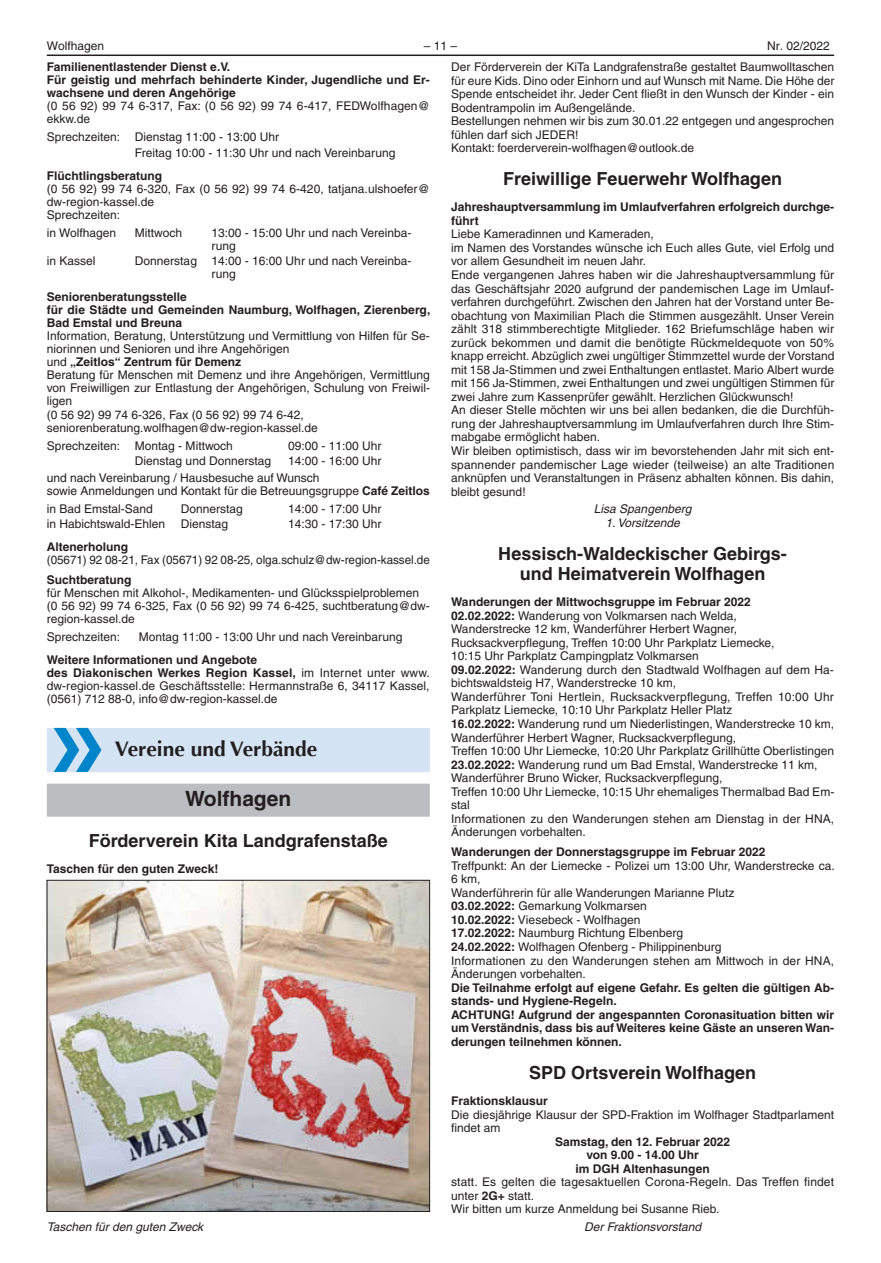
<style>
.page{position:relative;width:881px;height:1263px;background:#fff}
.page>*{position:absolute;margin:0;border:0;box-sizing:border-box;transform-origin:0 0}
.t1{font:700 115.5px "Myriad";color:#0084ca}
.t2{font:700 21px "Optima";color:#231f20}
.t3{font:700 21px "Helvetica LT";color:#231f20}
.t4{font:700 18px/20px "Helvetica LT";color:#231f20;text-align:center}
.t5{font:12px/13.5px "Helvetica LT";color:#231f20}
.t6{font:700 12px/13.5px "Helvetica LT";color:#231f20}
.t7{font:italic 12px "Helvetica LT";color:#231f20}
.s1{font-weight:700}
</style>
<div class="page">
<hr style="left:47px;top:55px;width:786px;height:1px;background:#231f20">
<div style="left:47px;top:728px;width:382px;height:44px;background:#d4e4f4"></div>
<div style="left:47px;top:784px;width:382px;height:33px;background:#bcbdc0"></div>
<img style="left:49px;top:882px;width:378px;height:328px">
<div style="left:47px;top:880px;width:382px;height:332px;border:1px solid #231f20"></div>
<p class="t5" style="left:451px;top:35px;width:384px;line-height:21.3px;text-indent:316px">Nr. 02/2022<br>Der Förderverein der KiTa Landgrafenstraße gestaltet Baumwolltaschen</p>
<p class="t5" style="left:451px;top:74px;width:384px">für eure Kids. Dino oder Einhorn und auf Wunsch mit Name. Die Höhe der Spende entscheidet ihr. Jeder Cent fließt in den Wunsch der Kinder - ein Bodentrampolin im Außengelände.<br>Bestellungen nehmen wir bis zum 30.01.22 entgegen und angesprochen fühlen darf sich JEDER!<br>Kontakt: foerderverein-wolfhagen@outlook.de</p>
<h3 class="t4" style="left:503px;top:168px;width:280px">Freiwillige Feuerwehr Wolfhagen</h3>
<p class="t6" style="left:451px;top:200px;width:384px">Jahreshauptversammlung im Umlaufverfahren erfolgreich durchge&shy;führt</p>
<p class="t5" style="left:451px;top:227px;width:384px">Liebe Kameradinnen und Kameraden,<br>im Namen des Vorstandes wünsche ich Euch alles Gute, viel Erfolg und vor allem Gesundheit im neuen Jahr.<br>Ende vergangenen Jahres haben wir die Jahreshauptversammlung für das Geschäftsjahr 2020 aufgrund der pandemischen Lage im Umlauf&shy;verfahren durchgeführt. Zwischen den Jahren hat der Vorstand unter Be&shy;obachtung von Maximilian Plach die Stimmen ausgezählt. Unser Verein zählt 318 stimmberechtigte Mitglieder. 162 Briefumschläge haben wir zurück bekommen und damit die benötigte Rückmeldequote von 50% knapp erreicht. Abzüglich zwei ungültiger Stimmzettel wurde der Vorstand mit 158 Ja-Stimmen und zwei Enthaltungen entlastet. Mario Albert wurde mit 156 Ja-Stimmen, zwei Enthaltungen und zwei ungültigen Stimmen für zwei Jahre zum Kassenprüfer gewählt. Herzlichen Glückwunsch!<br>An dieser Stelle möchten wir uns bei allen bedanken, die die Durchfüh&shy;rung der Jahreshauptversammlung im Umlaufverfahren durch Ihre Stim&shy;mabgabe ermöglicht haben.<br>Wir bleiben optimistisch, dass wir im bevorstehenden Jahr mit sich ent&shy;spannender pandemischer Lage wieder (teilweise) an alte Traditionen anknüpfen und Veranstaltungen in Präsenz abhalten können. Bis dahin, bleibt gesund!</p>
<p class="t7" style="left:593px;top:502px;width:99px">Lisa Spangenberg</p>
<p class="t7" style="left:605px;top:516px;width:76px">1. Vorsitzende</p>
<h3 class="t4" style="left:498px;top:543px;width:290px">Hessisch-Waldeckischer Gebirgs&shy;und Heimatverein Wolfhagen</h3>
<p class="t5" style="left:451px;top:595px;width:384px"><span class="s1">Wanderungen der Mittwochsgruppe im Februar 2022<br>02.02.2022:</span> Wanderung von Volkmarsen nach Welda,<br>Wanderstrecke 12 km, Wanderführer Herbert Wagner, Rucksackverpflegung, Treffen 10:00 Uhr Parkplatz Liemecke,<br>10:15 Uhr Parkplatz Campingplatz Volkmarsen<br><span class="s1">09.02.2022:</span> Wanderung durch den Stadtwald Wolfhagen auf dem Ha&shy;bichtswaldsteig H7, Wanderstrecke 10 km,<br>Wanderführer Toni Hertlein, Rucksackverpflegung, Treffen 10:00 Uhr Parkplatz Liemecke, 10:10 Uhr Parkplatz Heller Platz<br><span class="s1">16.02.2022:</span> Wanderung rund um Niederlistingen, Wanderstrecke 10 km, Wanderführer Herbert Wagner, Rucksackverpflegung,<br>Treffen 10:00 Uhr Liemecke, 10:20 Uhr Parkplatz Grillhütte Oberlistingen <span class="s1">23.02.2022:</span> Wanderung rund um Bad Emstal, Wanderstrecke 11 km, Wanderführer Bruno Wicker, Rucksackverpflegung,<br>Treffen 10:00 Uhr Liemecke, 10:15 Uhr ehemaliges Thermalbad Bad Em&shy;stal<br>Informationen zu den Wanderungen stehen am Dienstag in der HNA, Änderungen vorbehalten.</p>
<p class="t6" style="left:451px;top:845px;width:316px">Wanderungen der Donnerstagsgruppe im Februar 2022</p>
<p class="t5" style="left:451px;top:859px;width:385px">Treffpunkt: An der Liemecke - Polizei um 13:00 Uhr, Wanderstrecke ca.<br>6 km,<br>Wanderführerin für alle Wanderungen Marianne Plutz<br><span class="s1">03.02.2022:</span> Gemarkung Volkmarsen<br><span class="s1">10.02.2022:</span> Viesebeck - Wolfhagen<br><span class="s1">17.02.2022:</span> Naumburg Richtung Elbenberg<br><span class="s1">24.02.2022:</span> Wolfhagen Ofenberg - Philippinenburg<br>Informationen zu den Wanderungen stehen am Mittwoch in der HNA, Änderungen vorbehalten.</p>
<p class="t6" style="left:451px;top:980px;width:384px">Die Teilnahme erfolgt auf eigene Gefahr. Es gelten die gültigen Ab&shy;stands- und Hygiene-Regeln.<br>ACHTUNG! Aufgrund der angespannten Coronasituation bitten wir um Verständnis, dass bis auf Weiteres keine Gäste an unseren Wan&shy;derungen teilnehmen können.</p>
<h3 class="t4" style="left:529px;top:1062px;width:228px">SPD Ortsverein Wolfhagen</h3>
<p class="t6" style="left:451px;top:1094px;width:98px">Fraktionsklausur</p>
<p class="t5" style="left:451px;top:1107px;width:384px">Die diesjährige Klausur der SPD-Fraktion im Wolfhager Stadtparlament findet am</p>
<p class="t6" style="left:555px;top:1134px;width:176px;text-align:center">Samstag, den 12. Februar 2022 von 9.00 - 14.00 Uhr<br>im DGH Altenhasungen</p>
<p class="t5" style="left:451px;top:1175px;width:384px">statt. Es gelten die tagesaktuellen Corona-Regeln. Das Treffen findet unter <span class="s1">2G+</span> statt.<br>Wir bitten um kurze Anmeldung bei Susanne Rieb.</p>
<p class="t7" style="left:584px;top:1220px;width:119px">Der Fraktionsvorstand</p>
<p class="t5" style="left:47px;top:39px;width:59px">Wolfhagen</p>
<p class="t5" style="left:423px;top:39px;width:35px">– 11 –</p>
<p class="t6" style="left:47px;top:60px;width:384px;line-height:13px">Familienentlastender Dienst e.V.<br>Für geistig und mehrfach behinderte Kinder, Jugendliche und Er&shy;wachsene und deren Angehörige</p>
<p class="t5" style="left:47px;top:99px;width:384px;line-height:13px">(0 56 92) 99 74 6-317, Fax: (0 56 92) 99 74 6-417, FEDWolfhagen@ ekkw.de</p>
<p class="t5" style="left:135px;top:130px;width:262px;line-height:15.3px;text-indent:-88px">Sprechzeiten: Dienstag 11:00 - 13:00 Uhr<br>Freitag 10:00 - 11:30 Uhr und nach Vereinbarung</p>
<p class="t6" style="left:47px;top:168px;width:117px">Flüchtlingsberatung</p>
<p class="t5" style="left:47px;top:182px;width:384px;line-height:13px">(0 56 92) 99 74 6-320, Fax (0 56 92) 99 74 6-420, tatjana.ulshoefer@ dw-region-kassel.de<br>Sprechzeiten:</p>
<p class="t5" style="left:47px;top:226px;width:71px">in Wolfhagen</p>
<p class="t5" style="left:135px;top:226px;width:49px">Mittwoch</p>
<p class="t5" style="left:211px;top:226px;width:201px;line-height:12.9px">13:00 - 15:00 Uhr und nach Vereinba&shy;rung</p>
<p class="t5" style="left:47px;top:254px;width:50px">in Kassel</p>
<p class="t5" style="left:211px;top:255px;width:201px;line-height:12.9px;text-indent:-77px">Donnerstag 14:00 - 16:00 Uhr und nach Vereinba&shy;rung</p>
<p class="t6" style="left:47px;top:290px;width:385px;line-height:13px">Seniorenberatungsstelle<br>für die Städte und Gemeinden Naumburg, Wolfhagen, Zierenberg,<br>Bad Emstal und Breuna</p>
<p class="t5" style="left:47px;top:329px;width:384px;line-height:13px">Information, Beratung, Unterstützung und Vermittlung von Hilfen für Se&shy;niorinnen und Senioren und ihre Angehörigen<br>und <span class="s1">„Zeitlos“ Zentrum für Demenz<br></span>Beratung für Menschen mit Demenz und ihre Angehörigen, Vermittlung von Freiwilligen zur Entlastung der Angehörigen, Schulung von Freiwil&shy;ligen<br>(0 56 92) 99 74 6-326, Fax (0 56 92) 99 74 6-42, seniorenberatung.wolfhagen@dw-region-kassel.de</p>
<p class="t5" style="left:47px;top:439px;width:187px">Sprechzeiten: Montag - Mittwoch</p>
<p class="t5" style="left:288px;top:439px;width:95px">09:00 - 11:00 Uhr</p>
<p class="t5" style="left:135px;top:454px;width:138px">Dienstag und Donnerstag</p>
<p class="t5" style="left:47px;top:453px;width:336px;line-height:16.4px;text-indent:241px">14:00 - 16:00 Uhr und nach Vereinbarung / Hausbesuche auf Wunsch</p>
<p class="t5" style="left:47px;top:481px;width:384px;line-height:18.5px">sowie Anmeldungen und Kontakt für die Betreuungsgruppe <span class="s1">Café Zeitlos </span>in Bad Emstal-Sand</p>
<p class="t5" style="left:181px;top:502px;width:64px">Donnerstag</p>
<p class="t5" style="left:288px;top:502px;width:95px">14:00 - 17:00 Uhr</p>
<p class="t5" style="left:47px;top:517px;width:120px">in Habichtswald-Ehlen</p>
<p class="t5" style="left:181px;top:517px;width:49px">Dienstag</p>
<p class="t5" style="left:288px;top:517px;width:95px">14:30 - 17:30 Uhr</p>
<p class="t6" style="left:47px;top:540px;width:83px">Altenerholung</p>
<p class="t5" style="left:47px;top:553px;width:384px">(05671) 92 08-21, Fax (05671) 92 08-25, olga.schulz@dw-region-kassel.de</p>
<p class="t6" style="left:47px;top:572px;width:86px">Suchtberatung</p>
<p class="t5" style="left:47px;top:586px;width:384px;line-height:13px">für Menschen mit Alkohol-, Medikamenten- und Glücksspielproblemen (0 56 92) 99 74 6-325, Fax (0 56 92) 99 74 6-425, suchtberatung@dw&shy;region-kassel.de</p>
<p class="t5" style="left:47px;top:630px;width:75px">Sprechzeiten:</p>
<p class="t5" style="left:139px;top:630px;width:265px">Montag 11:00 - 13:00 Uhr und nach Vereinbarung</p>
<p class="t5" style="left:47px;top:653px;width:384px;line-height:13px"><span class="s1">Weitere Informationen und Angebote<br>des Diakonischen Werkes Region Kassel,</span> im Internet unter www. dw-region-kassel.de Geschäftsstelle: Hermannstraße 6, 34117 Kassel, (0561) 712 88-0, info@dw-region-kassel.de</p>
<h1 class="t1" style="left:51px;top:681px;width:55px">»</h1>
<h2 class="t2" style="left:115px;top:737px;width:204px">Vereine und Verbände</h2>
<h2 class="t3" style="left:185px;top:786px;width:108px">Wolfhagen</h2>
<h3 class="t4" style="left:89px;top:830px;width:300px">Förderverein Kita Landgrafenstaße</h3>
<p class="t6" style="left:47px;top:861px;width:173px">Taschen für den guten Zweck!</p>
<p class="t7" style="left:47px;top:1220px;width:158px">Taschen für den guten Zweck</p>
</div>
